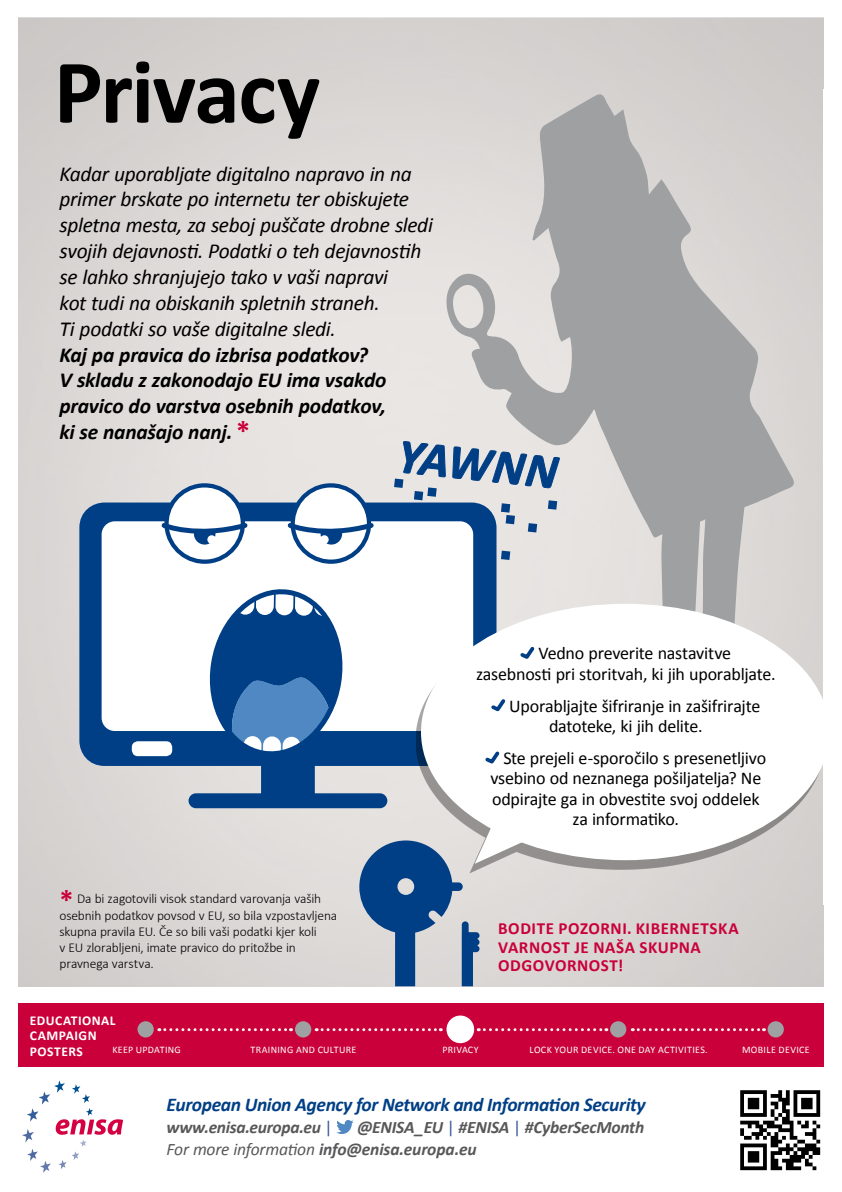
<style>
.page{position:relative;width:842px;height:1192px;background:#fff}
.page>*{position:absolute;margin:0;border:0;box-sizing:border-box;transform-origin:0 0}
.t1{font:700 92px "Calibri";letter-spacing:-.015em;color:#000}
.t2{font:italic 700 48.85px "Calibri";color:#003f85}
.t3{font:italic 21.4px/25.9px "Calibri";letter-spacing:-.015em;color:#000}
.t4{font:italic 700 21.4px/25.9px "Calibri";letter-spacing:-.01em;color:#000}
.t5{font:italic 700 19.5px "Calibri";letter-spacing:-.02em;color:#003f85}
.t6{font:18px/20.5px "Calibri";letter-spacing:-.015em;color:#000}
.t7{font:italic 700 17.5px/22px "Calibri";letter-spacing:-.015em;color:#58585a}
.t8{font:700 17px/18.5px "Calibri";letter-spacing:.03em;color:#c90039}
.t9{font:700 13.55px/15.6px "Calibri";letter-spacing:.035em;color:#fff}
.t10{font:300 13.5px/16.2px "Calibri";letter-spacing:-.015em;color:#000}
.t11{font:10px "Calibri";letter-spacing:.03em;color:#fff}
.s1{font-style:normal;font-size:28.5px;color:#c90039}
.s2{font-weight:700;font-size:28.5px;color:#c90039}
.s3{font-weight:400;font-style:normal;color:#395a97}
.s4{font-weight:400}
</style>
<div class="page">
<svg style="left:740px;top:1090px;width:80px;height:80px"></svg>
<svg style="left:22px;top:1081px;width:101px;height:92px"></svg>
<svg style="left:336px;top:1120px;width:18px;height:14px"></svg>
<div style="left:18px;top:1003px;width:806px;height:64px;background:#c90039"></div>
<img style="left:18px;top:17px;width:806px;height:969px">
<svg style="left:159px;top:1028px;width:132px;height:3px"></svg>
<svg style="left:316px;top:1028px;width:125px;height:3px"></svg>
<svg style="left:478px;top:1028px;width:129px;height:3px"></svg>
<svg style="left:632px;top:1028px;width:132px;height:3px"></svg>
<div style="left:137px;top:1021px;width:17px;height:16px;background:#9ea0a2;border-radius:50%"></div>
<div style="left:295px;top:1021px;width:16px;height:16px;background:#9ea0a2;border-radius:50%"></div>
<div style="left:767px;top:1021px;width:17px;height:16px;background:#9ea0a2;border-radius:50%"></div>
<div style="left:610px;top:1021px;width:16px;height:16px;background:#9ea0a2;border-radius:50%"></div>
<div style="left:446px;top:1016px;width:28px;height:27px;background:#fff;border-radius:50%"></div>
<svg style="left:445px;top:93px;width:350px;height:519px;background:#c2c0c0"></svg>
<svg style="left:79px;top:503px;width:417px;height:305px;background:#4a73a1"></svg>
<div style="left:102px;top:521px;width:371px;height:210px;background:#fff;border-radius:13px"></div>
<svg style="left:159px;top:484px;width:92px;height:80px"></svg>
<svg style="left:285px;top:484px;width:92px;height:80px"></svg>
<svg style="left:201px;top:589px;width:150px;height:170px"></svg>
<div style="left:132px;top:741px;width:40px;height:15px;background:#fff;border-radius:6px"></div>
<svg style="left:452px;top:413px;width:109px;height:119px;background:#c0c7d0"></svg>
<svg style="left:501px;top:551px;width:9px;height:9px"></svg>
<svg style="left:394px;top:381px;width:52px;height:119px;background:#d7d8dc"></svg>
<div style="left:416px;top:612px;width:409px;height:260px;background:#000;opacity:.35"></div>
<svg style="left:359px;top:807px;width:171px;height:179px;background:#9cacbf"></svg>
<div style="left:421px;top:604px;width:408px;height:256px;background:#fff;border-radius:50%"></div>
<svg style="left:520px;top:646px;width:15px;height:13px"></svg>
<svg style="left:491px;top:699px;width:15px;height:13px"></svg>
<svg style="left:485px;top:751px;width:15px;height:13px"></svg>
<div style="left:824px;top:89px;width:18px;height:816px;background:#fff"></div>
<h1 class="t1" style="left:54px;top:27px;width:268px">PRIVACY</h1>
<p class="t3" style="left:60px;top:160px;width:375px">Kadar uporabljate digitalno napravo in na primer brskate po internetu ter obiskujete spletna mesta, za seboj puščate drobne sledi svojih dejavnosti. Podatki o teh dejavnostih se lahko shranjujejo tako v vaši napravi<br>kot tudi na obiskanih spletnih straneh.<br>Ti podatki so vaše digitalne sledi.</p>
<p class="t4" style="left:60px;top:341px;width:328px">Kaj pa pravica do izbrisa podatkov?<br>V skladu z zakonodajo EU ima vsakdo pravico do varstva osebnih podatkov, ki se nanašajo nanj. <span class="s1">*</span></p>
<h2 class="t2" style="left:401px;top:421px;width:123px;rotate:6deg">yawnn</h2>
<p class="t10" style="left:60px;top:891px;width:279px"><span class="s2">*</span> Da bi zagotovili visok standard varovanja vaših osebnih podatkov povsod v EU, so bila vzpostavljena skupna pravila EU. Če so bili vaši podatki kjer koli<br>v EU zlorabljeni, imate pravico do pritožbe in pravnega varstva.</p>
<p class="t6" style="left:476px;top:643px;width:301px;text-indent:62px">Vedno preverite nastavitve zasebnosti pri storitvah, ki jih uporabljate.</p>
<p class="t6" style="left:549px;top:695px;width:213px;text-indent:-40px">Uporabljajte šifriranje in zašifrirajte datoteke, ki jih delite.</p>
<p class="t6" style="left:503px;top:747px;width:264px">Ste prejeli e-sporočilo s presenetljivo</p>
<p class="t6" style="left:490px;top:768px;width:272px">vsebino od neznanega pošiljatelja? Ne</p>
<p class="t6" style="left:492px;top:788px;width:269px">odpirajte ga in obvestite svoj oddelek</p>
<p class="t6" style="left:572px;top:809px;width:108px">za informatiko.</p>
<p class="t8" style="left:498px;top:919px;width:242px">BODITE POZORNI. KIBERNETSKA<br>VARNOST JE NAŠA SKUPNA<br>ODGOVORNOST!</p>
<p class="t9" style="left:30px;top:1012px;width:87px">EDUCATIONAL<br>CAMPAIGN<br>POSTERS</p>
<p class="t11" style="left:112px;top:1043px;width:70px">Keep updating</p>
<p class="t11" style="left:442px;top:1043px;width:38px">Privacy</p>
<p class="t11" style="left:529px;top:1043px;width:180px">Lock your device. One day activities.</p>
<p class="t11" style="left:742px;top:1043px;width:69px">Mobile device</p>
<p class="t11" style="left:251px;top:1043px;width:107px">Training and culture</p>
<p class="t5" style="left:167px;top:1091px;width:481px">European Union Agency for Network and Information Security</p>
<p class="t7" style="left:167px;top:1115px;width:479px;text-indent:191px">@ENISA_EU <span class="s3">|</span> #ENISA <span class="s3">|</span> #CyberSecMonth<br><span class="s4">For more information</span> info@enisa.europa.eu</p>
<p class="t7" style="left:167px;top:1115px;width:168px">www.enisa.europa.eu <span class="s3">|</span></p>
</div>
